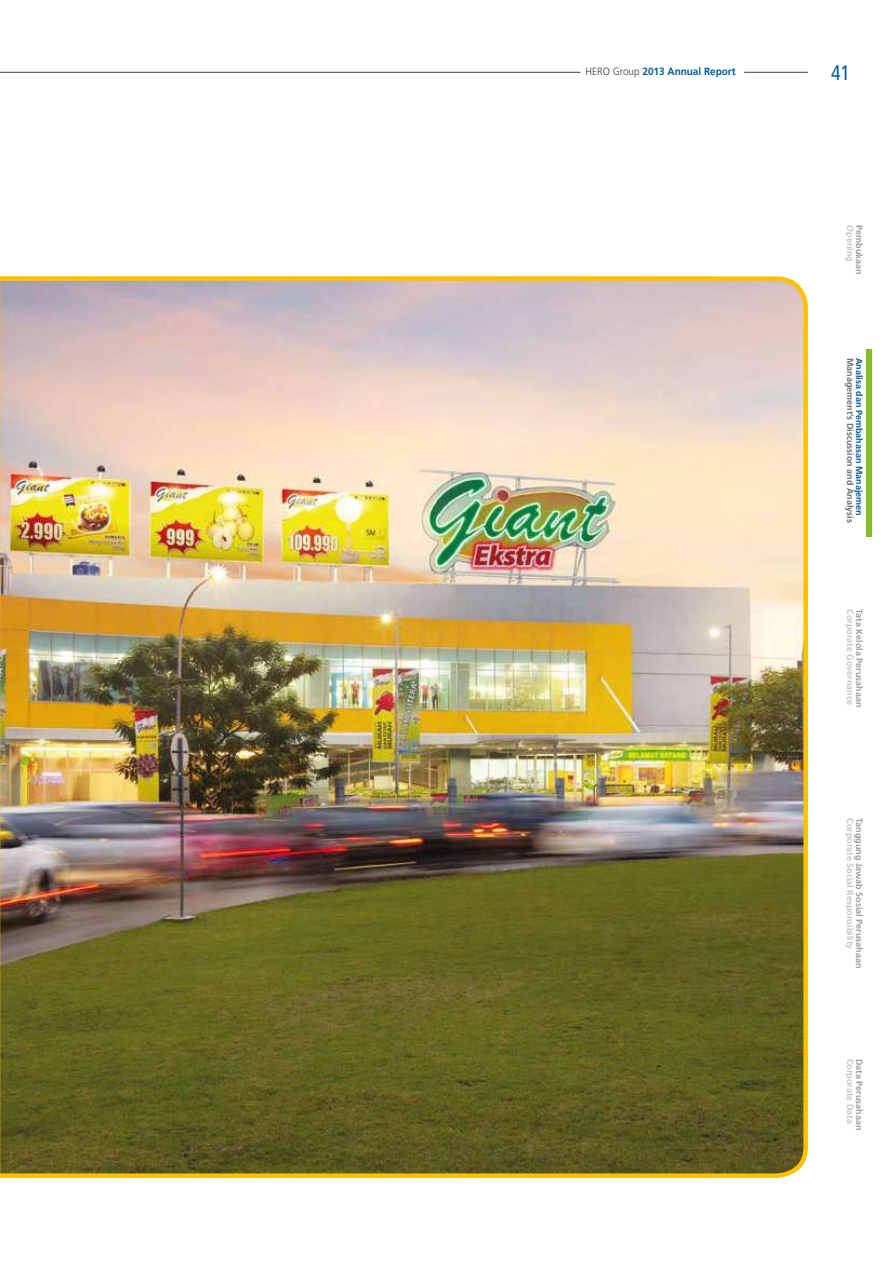
<style>
.page{position:relative;width:893px;height:1263px;background:#fff}
.page>*{position:absolute;margin:0;border:0;box-sizing:border-box;transform-origin:0 0}
.t1{font:condensed 21px "Frutiger";color:#005ca1;scale:.95 1}
.t2{font:700 10.5px "Frutiger";color:#005ca1;scale:.95 1}
.t3{font:700 9px "Frutiger";color:#9d9c9c}
.t4{font:700 9px "Frutiger";color:#c6c6c6}
.t5{font:700 9px "Frutiger";color:#70706f}
.t6{font:700 9px "Frutiger";color:#005ca1}
.s1{font-weight:300;color:#3d3d3c}
</style>
<div class="page">
<hr style="left:744px;top:72px;width:64px;height:1px;background:#3d3d3c">
<hr style="left:0;top:72px;width:580px;height:1px;background:#3d3d3c">
<div style="left:866px;top:349px;width:6px;height:187px;background:#87bd25"></div>
<img style="left:0;top:276px;width:808px;height:902px">
<p class="t2" style="left:586px;top:65px;width:159px"><span class="s1">HERO Group</span> 2013 Annual Report</p>
<h1 class="t1" style="left:831px;top:60px;width:22px">41</h1>
<p class="t4" style="left:856px;top:225px;width:38px;rotate:90deg">Opening</p>
<p class="t3" style="left:865px;top:225px;width:51px;rotate:90deg">Pembukaan</p>
<p class="t5" style="left:856px;top:358px;width:166px;rotate:90deg">Management’s Discussion and Analysis</p>
<p class="t6" style="left:865px;top:358px;width:160px;rotate:90deg">Analisa dan Pembahasan Manajemen</p>
<p class="t4" style="left:856px;top:609px;width:97px;rotate:90deg">Corporate Governance</p>
<p class="t3" style="left:865px;top:609px;width:100px;rotate:90deg">Tata Kelola Perusahaan</p>
<p class="t4" style="left:856px;top:818px;width:133px;rotate:90deg">Corporate Social Responsibility</p>
<p class="t3" style="left:865px;top:818px;width:152px;rotate:90deg">Tanggung Jawab Sosial Perusahaan</p>
<p class="t4" style="left:856px;top:1059px;width:67px;rotate:90deg">Corporate Data</p>
<p class="t3" style="left:865px;top:1059px;width:73px;rotate:90deg">Data Perusahaan</p>
</div>
